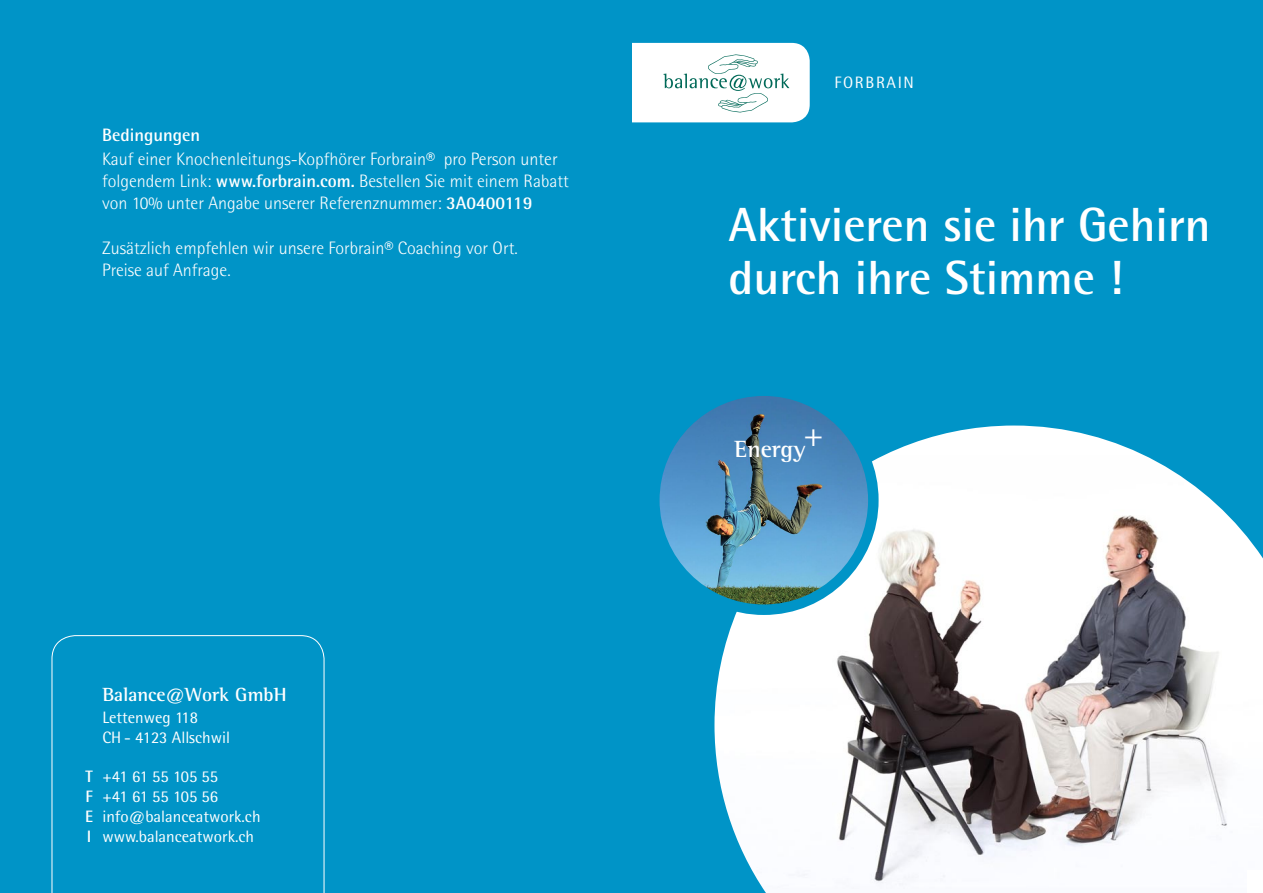
<style>
.page{position:relative;width:1263px;height:893px;background:#0094c7}
.page>*{position:absolute;margin:0;border:0;box-sizing:border-box;transform-origin:0 0}
.t1{font:700 48px/52.5px "Rotis Semi Sans";color:#fff}
.t2{font:700 24px "Rotis Semi Serif";color:#fff}
.t3{font:700 19.5px "Rotis Semi Serif";color:#fff}
.t4{font:300 18px/21.6px "Rotis Semi Sans";color:#fff}
.t5{font:700 18px "Rotis Semi Sans";color:#fff}
.t6{font:16.5px/19.8px "Rotis Semi Sans";color:#fff}
.t7{font:16.5px "Rotis Semi Sans";letter-spacing:.1em;color:#fff}
.t8{font:700 16.5px/19.8px "Rotis Semi Sans";color:#fff;text-align:justify}
.s1{font-weight:700}
</style>
<div class="page">
<svg style="left:52px;top:635px;width:272px;height:258px"></svg>
<div style="left:604px;top:43px;width:206px;height:79px;background:#fff;border-radius:18px"></div>
<svg style="left:663px;top:54px;width:126px;height:58px"></svg>
<img style="left:714px;top:425px;width:549px;height:468px">
<svg style="left:660px;top:396px;width:213px;height:214px"></svg>
<div style="left:649px;top:385px;width:229px;height:230px;border:10px solid #0094c7;border-radius:50%"></div>
<div style="left:600px;top:29px;width:32px;height:106px;background:#0094c7"></div>
<div style="left:1247px;top:870px;width:16px;height:23px;background:#fff"></div>
<p class="t5" style="left:102px;top:124px;width:100px">Bedingungen</p>
<p class="t4" style="left:102px;top:148px;width:468px">Kauf einer Knochenleitungs-Kopfhörer Forbrain® pro Person unter folgendem Link: <span class="s1">www.forbrain.com.</span> Bestellen Sie mit einem Rabatt von 10% unter Angabe unserer Referenznummer: <span class="s1">3A0400119</span></p>
<p class="t4" style="left:102px;top:237px;width:417px">Zusätzlich empfehlen wir unsere Forbrain® Coaching vor Ort.<br>Preise auf Anfrage.</p>
<p class="t8" style="left:85px;top:767px;width:9px">T F E I</p>
<p class="t3" style="left:102px;top:682px;width:186px">Balance@Work GmbH</p>
<p class="t6" style="left:102px;top:707px;width:129px">Lettenweg 118<br>CH - 4123 Allschwil</p>
<p class="t6" style="left:102px;top:767px;width:160px">+41 61 55 105 55<br>+41 61 55 105 56 info@balanceatwork.ch www.balanceatwork.ch</p>
<p class="t7" style="left:834px;top:72px;width:81px">FORBRAIN</p>
<h1 class="t1" style="left:729px;top:198px;width:484px">Aktivieren sie ihr Gehirn durch ihre Stimme !</h1>
<h2 class="t2" style="left:735px;top:435px;width:91px">Energy<sup>+</sup></h2>
</div>
